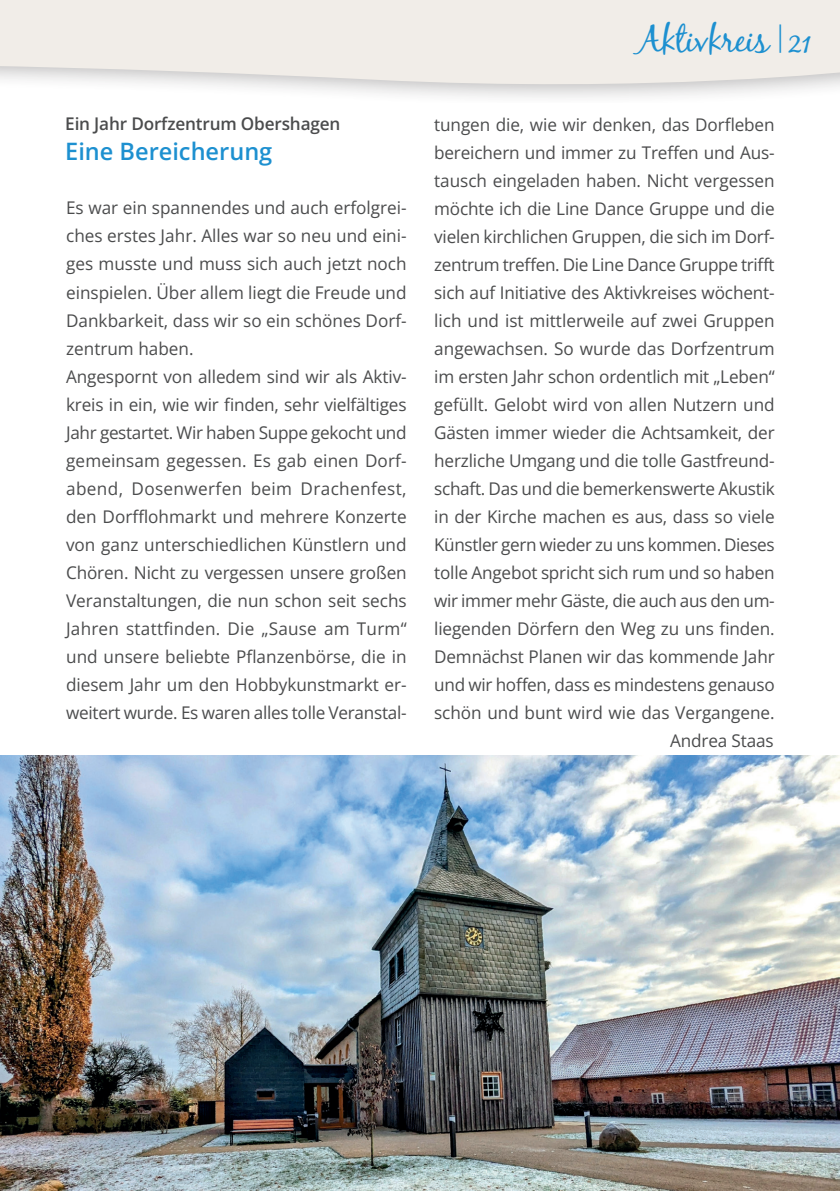
<style>
.page{position:relative;width:840px;height:1191px;background:#fff}
.page>*{position:absolute;margin:0;border:0;box-sizing:border-box;transform-origin:0 0}
.t1{font:36px "Black Jack";letter-spacing:-.02em;color:#1d90d0}
.t2{font:600 24px "Open Sans";color:#1d90d0}
.t3{font:17.6px/28px "Open Sans";letter-spacing:-.005em;color:#4b4c4d;text-align:right}
.t4{font:600 17.6px "Open Sans";letter-spacing:-.01em;color:#4b4c4d}
.s1{font-size:28px}
</style>
<div class="page">
<svg style="left:0;top:0;width:839px;height:94px;background:#efece8"></svg>
<img style="left:0;top:755px;width:839px;height:436px">
<p class="t4" style="left:65px;top:112px;width:276px">Ein Jahr Dorfzentrum Obershagen</p>
<h2 class="t2" style="left:65px;top:135px;width:208px">Eine Bereicherung</h2>
<p class="t3" style="left:66px;top:194px;width:342px;text-align:left">Es war ein spannendes und auch erfolgrei&shy;ches erstes Jahr. Alles war so neu und eini&shy;ges musste und muss sich auch jetzt noch einspielen. Über allem liegt die Freude und Dankbarkeit, dass wir so ein schönes Dorf&shy;zentrum haben.<br>Angespornt von alledem sind wir als Aktiv&shy;kreis in ein, wie wir finden, sehr vielfältiges Jahr gestartet. Wir haben Suppe gekocht und gemeinsam gegessen. Es gab einen Dorf&shy;abend, Dosenwerfen beim Drachenfest, den Dorfflohmarkt und mehrere Konzerte von ganz unterschiedlichen Künstlern und Chören. Nicht zu vergessen unsere großen Veranstaltungen, die nun schon seit sechs Jahren stattfinden. Die „Sause am Turm“ und unsere beliebte Pflanzenbörse, die in diesem Jahr um den Hobbykunstmarkt er&shy;weitert wurde. Es waren alles tolle Veranstal-</p>
<h1 class="t1" style="left:636px;top:17px;width:176px">Aktivkreis | <span class="s1">21</span></h1>
<p class="t3" style="left:434px;top:110px;width:342px">tungen die, wie wir denken, das Dorfleben bereichern und immer zu Treffen und Aus&shy;tausch eingeladen haben. Nicht vergessen möchte ich die Line Dance Gruppe und die vielen kirchlichen Gruppen, die sich im Dorf&shy;zentrum treffen. Die Line Dance Gruppe trifft sich auf Initiative des Aktivkreises wöchent&shy;lich und ist mittlerweile auf zwei Gruppen angewachsen. So wurde das Dorfzentrum im ersten Jahr schon ordentlich mit „Leben“ gefüllt. Gelobt wird von allen Nutzern und Gästen immer wieder die Achtsamkeit, der herzliche Umgang und die tolle Gastfreund&shy;schaft. Das und die bemerkenswerte Akustik in der Kirche machen es aus, dass so viele Künstler gern wieder zu uns kommen. Dieses tolle Angebot spricht sich rum und so haben wir immer mehr Gäste, die auch aus den um&shy;liegenden Dörfern den Weg zu uns finden.<br>Demnächst Planen wir das kommende Jahr und wir hoffen, dass es mindestens genauso schön und bunt wird wie das Vergangene.<br>Andrea Staas</p>
</div>
